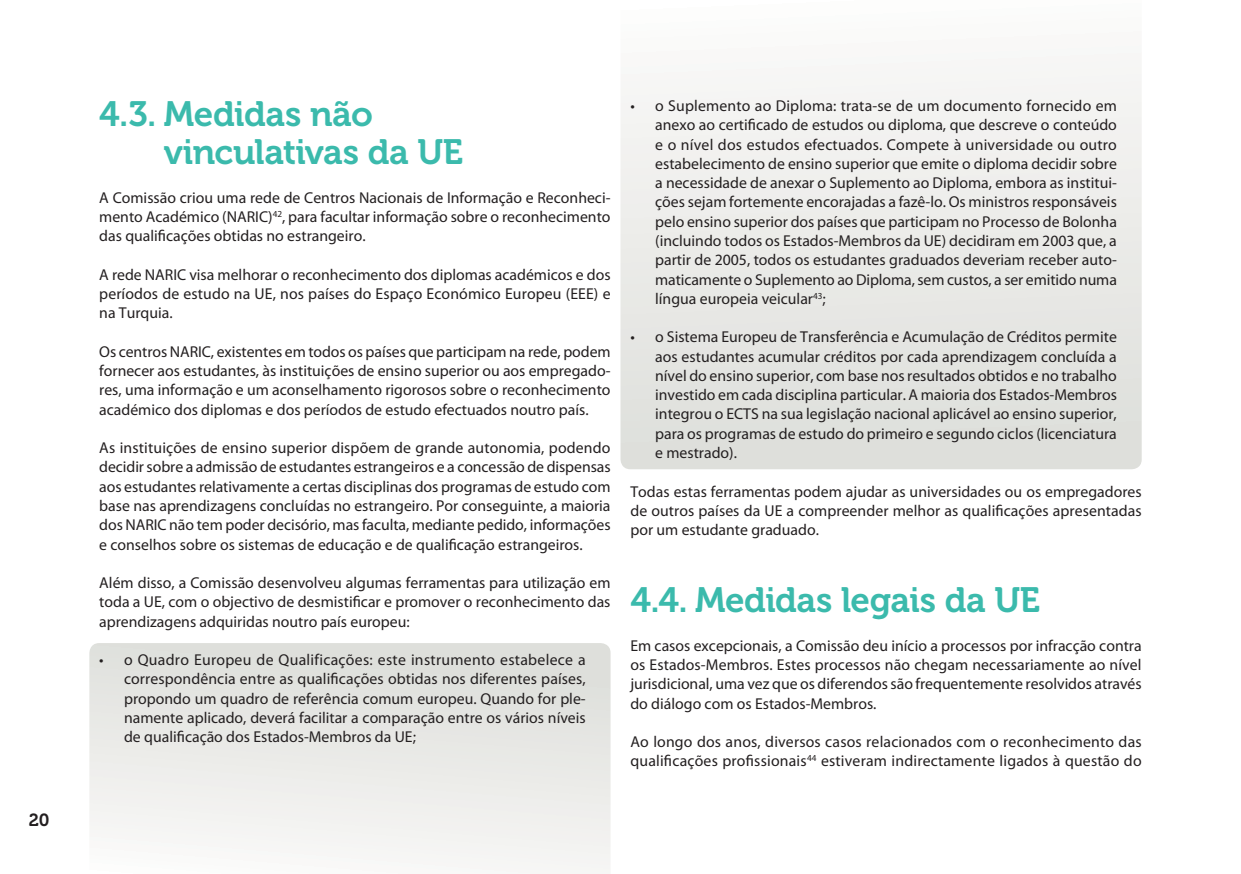
<style>
.page{position:relative;width:1241px;height:874px;background:#fff}
.page>*{position:absolute;margin:0;border:0;box-sizing:border-box;transform-origin:0 0}
.t1{font:35px/38.5px "Museo 700";letter-spacing:-.01em;color:#3bbaac}
.t2{font:17.5px "Museo 700";color:#231f20}
.t3{font:15.75px/19.2px "Myriad Pro";color:#231f20;text-align:justify}
</style>
<div class="page">
<svg style="left:89px;top:643px;width:521px;height:230px"></svg>
<svg style="left:620px;top:67px;width:521px;height:402px"></svg>
<p class="t2" style="left:29px;top:813px;width:22px">20</p>
<h1 class="t1" style="left:164px;top:98px;width:301px;text-indent:-64px">4.3. Medidas não vinculativas da UE</h1>
<p class="t3" style="left:99px;top:189px;width:512px">A Comissão criou uma rede de Centros Nacionais de Informação e Reconheci&shy;mento Académico (NARIC)<sup>42</sup>, para facultar informação sobre o reconhecimento das qualificações obtidas no estrangeiro.</p>
<p class="t3" style="left:99px;top:266px;width:512px">A rede NARIC visa melhorar o reconhecimento dos diplomas académicos e dos períodos de estudo na UE, nos países do Espaço Económico Europeu (EEE) e na Turquia.</p>
<p class="t3" style="left:99px;top:343px;width:513px">Os centros NARIC, existentes em todos os países que participam na rede, podem fornecer aos estudantes, às instituições de ensino superior ou aos empregado&shy;res, uma informação e um aconselhamento rigorosos sobre o reconhecimento académico dos diplomas e dos períodos de estudo efectuados noutro país.</p>
<p class="t3" style="left:99px;top:439px;width:513px">As instituições de ensino superior dispõem de grande autonomia, podendo decidir sobre a admissão de estudantes estrangeiros e a concessão de dispensas aos estudantes relativamente a certas disciplinas dos programas de estudo com base nas aprendizagens concluídas no estrangeiro. Por conseguinte, a maioria dos NARIC não tem poder decisório, mas faculta, mediante pedido, informações e conselhos sobre os sistemas de educação e de qualificação estrangeiros.</p>
<p class="t3" style="left:99px;top:574px;width:512px">Além disso, a Comissão desenvolveu algumas ferramentas para utilização em toda a UE, com o objectivo de desmistificar e promover o reconhecimento das aprendizagens adquiridas noutro país europeu:</p>
<p class="t3" style="left:124px;top:651px;width:463px;text-indent:-25px">• o Quadro Europeu de Qualificações: este instrumento estabelece a correspondência entre as qualificações obtidas nos diferentes países, propondo um quadro de referência comum europeu. Quando for ple&shy;namente aplicado, deverá facilitar a comparação entre os vários níveis de qualificação dos Estados-Membros da UE;</p>
<p class="t3" style="left:655px;top:98px;width:463px;text-indent:-25px">• o Suplemento ao Diploma: trata-se de um documento fornecido em anexo ao certificado de estudos ou diploma, que descreve o conteúdo e o nível dos estudos efectuados. Compete à universidade ou outro estabelecimento de ensino superior que emite o diploma decidir sobre a necessidade de anexar o Suplemento ao Diploma, embora as institui&shy;ções sejam fortemente encorajadas a fazê-lo. Os ministros responsáveis pelo ensino superior dos países que participam no Processo de Bolonha (incluindo todos os Estados-Membros da UE) decidiram em 2003 que, a partir de 2005, todos os estudantes graduados deveriam receber auto&shy;maticamente o Suplemento ao Diploma, sem custos, a ser emitido numa língua europeia veicular<sup>43</sup>;</p>
<p class="t3" style="left:655px;top:329px;width:463px;text-indent:-25px">• o Sistema Europeu de Transferência e Acumulação de Créditos permite aos estudantes acumular créditos por cada aprendizagem concluída a nível do ensino superior, com base nos resultados obtidos e no trabalho investido em cada disciplina particular. A maioria dos Estados-Membros integrou o ECTS na sua legislação nacional aplicável ao ensino superior, para os programas de estudo do primeiro e segundo ciclos (licenciatura e mestrado).</p>
<p class="t3" style="left:630px;top:483px;width:512px">Todas estas ferramentas podem ajudar as universidades ou os empregadores de outros países da UE a compreender melhor as qualificações apresentadas por um estudante graduado.</p>
<h1 class="t1" style="left:630px;top:584px;width:411px">4.4. Medidas legais da UE</h1>
<p class="t3" style="left:630px;top:637px;width:512px">Em casos excepcionais, a Comissão deu início a processos por infracção contra os Estados-Membros. Estes processos não chegam necessariamente ao nível jurisdicional, uma vez que os diferendos são frequentemente resolvidos através do diálogo com os Estados-Membros.</p>
<p class="t3" style="left:630px;top:733px;width:512px">Ao longo dos anos, diversos casos relacionados com o reconhecimento das qualificações profissionais<sup>44</sup> estiveram indirectamente ligados à questão do</p>
</div>
